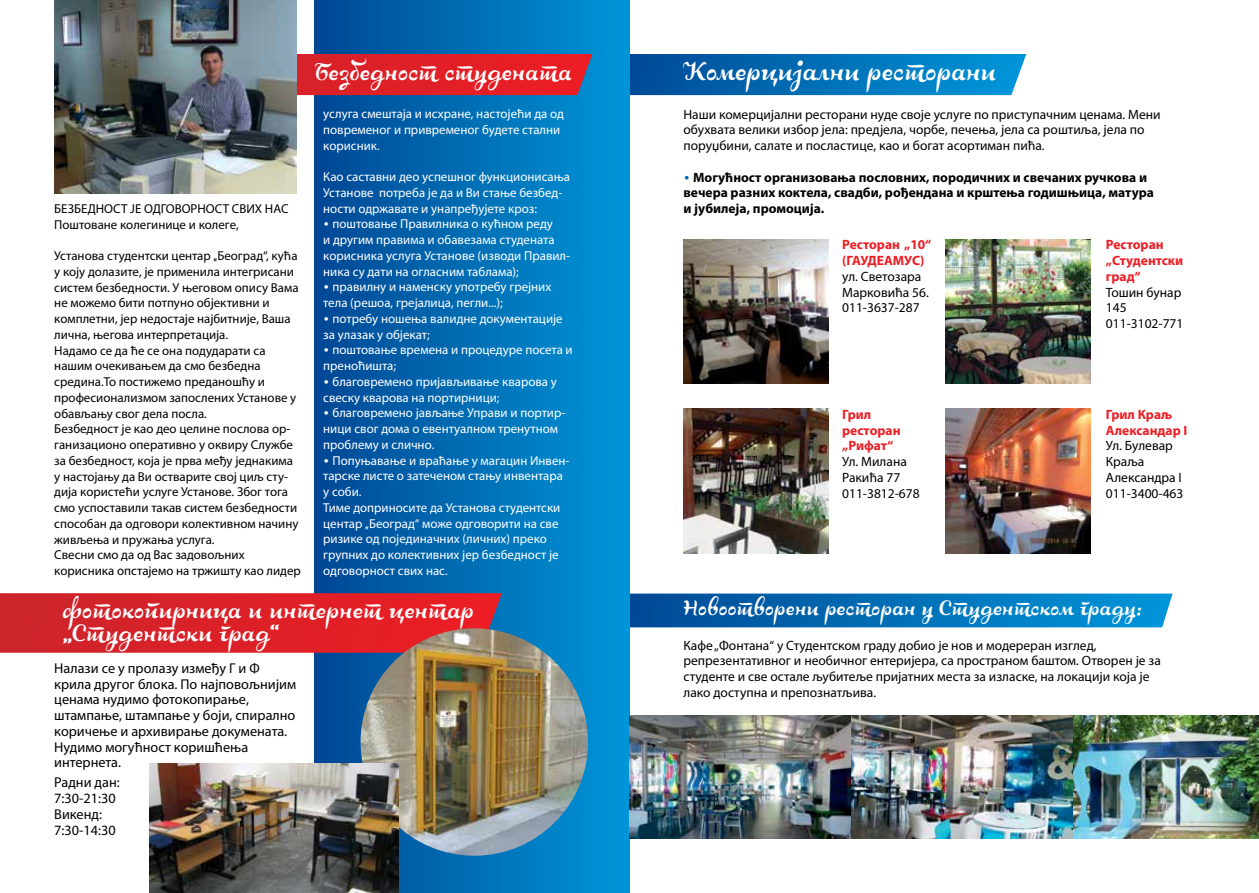
<style>
.page{position:relative;width:1259px;height:893px;background:#fff}
.page>*{position:absolute;margin:0;border:0;box-sizing:border-box;transform-origin:0 0}
.t1{font:33px "Lovely Sofia BG";color:#fff}
.t2{font:30px/22.5px "Lovely Sofia BG";color:#fff}
.t3{font:26.4px "Lovely Sofia BG";color:#fff}
.t4{font:14.25px/15.8px "Myriad Pro";color:#000}
.t5{font:13.5px/15.8px "Myriad Pro";color:#000}
.t6{font:700 13.5px/15.8px "Myriad Pro";color:#000}
.t7{font:700 13.5px/15.8px "Myriad Pro";color:#ed1d24}
.t8{font:12.9px/15.8px "Myriad Pro";color:#fff}
.t9{font:12.9px/15.8px "Myriad Pro";color:#000}
.s1{font-family:"Mercury Text G2";font-style:italic}
.s2{font-family:"Heroic Condensed";font-weight:700}
.s3{font-family:"Mercury Text G2";font-weight:400;font-style:italic;color:#0066b3}
</style>
<div class="page">
<svg style="left:629px;top:54px;width:397px;height:41px;background:#0472b8"></svg>
<svg style="left:629px;top:594px;width:543px;height:33px;background:#0270b6"></svg>
<div style="left:315px;top:0;width:314px;height:893px;background:linear-gradient(to right,#004793,#0095d8)"></div>
<svg style="left:0;top:593px;width:502px;height:60px;background:#d9222a"></svg>
<img style="left:360px;top:628px;width:228px;height:228px;border-radius:114px">
<img style="left:150px;top:763px;width:249px;height:130px">
<svg style="left:296px;top:54px;width:296px;height:41px;background:#dc222b"></svg>
<img style="left:54px;top:0;width:242px;height:193px">
<img style="left:945px;top:239px;width:145px;height:145px">
<img style="left:683px;top:239px;width:145px;height:145px">
<img style="left:945px;top:409px;width:145px;height:144px">
<img style="left:683px;top:409px;width:145px;height:144px">
<img style="left:629px;top:715px;width:630px;height:124px">
<h2 class="t2" style="left:315px;top:58px;width:258px">Безбедност студената</h2>
<h1 class="t1" style="left:683px;top:49px;width:314px">Комерцијални ресторани</h1>
<p class="t8" style="left:323px;top:106px;width:242px">услуга смештаја и исхране, настојећи да од повременог и привременог будете стални корисник.</p>
<p class="t8" style="left:323px;top:169px;width:248px">Као саставни део успешног функционисања<br>Установе потреба је да и Ви стање безбед&shy;ности одржавате и унапређујете кроз:</p>
<p class="t8" style="left:323px;top:216px;width:248px"><span class="s1">•</span> поштовање Правилника о кућном реду<br>и другим правима и обавезама студената корисника услуга Установе (изводи Правил&shy;ника су дати на огласним таблама);</p>
<p class="t8" style="left:323px;top:279px;width:230px"><span class="s1">•</span> правилну и наменску употребу грејних тела (решоа, грејалица, пегли...);</p>
<p class="t8" style="left:323px;top:310px;width:241px"><span class="s1">•</span> потребу ношења валидне документације за улазак у објекат;</p>
<p class="t8" style="left:323px;top:342px;width:251px"><span class="s1">•</span> поштовање времена и процедуре посета и преноћишта;</p>
<p class="t8" style="left:323px;top:373px;width:235px"><span class="s1">•</span> благовремено пријављивање кварова у свеску кварова на портирници;</p>
<p class="t8" style="left:323px;top:405px;width:243px"><span class="s1">•</span> благовремено јављање Управи и портир&shy;ници свог дома о евентуалном тренутном проблему и слично.</p>
<p class="t8" style="left:323px;top:452px;width:248px"><span class="s1">•</span> Попуњавање и враћање у магацин Инвен&shy;тарске листе о затеченом стању инвентара у соби.<br>Тиме доприносите да Установа студентски центар <span class="s2">„</span>Београд“ може одговорити на све ризике од појединачних (личних) преко групних до колективних јер безбедност је одговорност свих нас.</p>
<p class="t5" style="left:683px;top:106px;width:479px">Наши комерцијални ресторани нуде своје услуге по приступачним ценама. Мени обухвата велики избор јела: предјела, чорбе, печења, јела са роштиља, јела по поруџбини, салате и посластице, као и богат асортиман пића.</p>
<p class="t6" style="left:683px;top:169px;width:472px"><span class="s3">•</span> Могућност организовања пословних, породичних и свечаних ручкова и вечера разних коктела, свадби, рођендана и крштења годишњица, матура</p>
<p class="t9" style="left:54px;top:200px;width:236px">БЕЗБЕДНОСТ ЈЕ ОДГОВОРНОСТ СВИХ НАС</p>
<p class="t6" style="left:683px;top:200px;width:142px">и јубилеја, промоција.</p>
<p class="t9" style="left:54px;top:216px;width:186px">Поштоване колегинице и колеге,</p>
<p class="t9" style="left:54px;top:248px;width:248px">Установа студентски центар <span class="s2">„</span>Београд“, кућа у коју долазите, је применила интегрисани систем безбедности. У његовом опису Вама не можемо бити потпуно објективни и комплетни, јер недостаје најбитније, Ваша лична, његова интерпретација.<br>Надамо се да ће се она подударати са нашим очекивањем да смо безбедна средина.То постижемо преданошћу и професионализмом запослених Установе у обављању свог дела посла.<br>Безбедност је као део целине послова ор&shy;ганизационо оперативно у оквиру Службе за безбедност, која је прва међу једнакима у настојању да Ви остварите свој циљ сту&shy;дија користећи услуге Установе. Због тога смо успоставили такав систем безбедности способан да одговори колективном начину живљења и пружања услуга.<br>Свесни смо да од Вас задовољних корисника опстајемо на тржишту као лидер</p>
<p class="t7" style="left:842px;top:236px;width:91px">Ресторан „10“ (ГАУДЕАМУС)</p>
<p class="t5" style="left:842px;top:268px;width:88px">ул. Светозара<br>Марковића 56.<br>011-3637-287</p>
<p class="t7" style="left:1106px;top:236px;width:79px">Ресторан „Студентски град“</p>
<p class="t5" style="left:1106px;top:284px;width:79px">Тошин бунар<br>145<br>011-3102-771</p>
<p class="t7" style="left:842px;top:406px;width:60px">Грил ресторан „Рифат“</p>
<p class="t5" style="left:842px;top:453px;width:79px">Ул. Милана<br>Ракића 77<br>011-3812-678</p>
<p class="t7" style="left:1106px;top:406px;width:83px">Грил Краљ<br>Александар I</p>
<p class="t5" style="left:1106px;top:438px;width:79px">Ул. Булевар<br>Краља<br>Александра I<br>011-3400-463</p>
<h2 class="t2" style="left:63px;top:597px;width:413px">фотокопирница и интернет центар „Студентски град“</h2>
<p class="t4" style="left:54px;top:660px;width:243px">Налази се у пролазу између Г и Ф крила другог блока. По најповољнијим ценама нудимо фотокопирање, штампање, штампање у боји, спирално коричење и архивирање докумената.<br>Нудимо могућност коришћења интернета.</p>
<p class="t4" style="left:54px;top:775px;width:67px">Радни дан:<br>7:30-21:30<br>Викенд:<br>7:30-14:30</p>
<h3 class="t3" style="left:683px;top:590px;width:460px">Новоотворени ресторан у Студентском граду:</h3>
<p class="t5" style="left:683px;top:637px;width:479px">Кафе „Фонтана“ у Студентском граду добио је нов и модереран изглед, репрезентативног и необичног ентеријера, са пространом баштом. Отворен је за студенте и све остале љубитеље пријатних места за изласке, на локацији која је лако доступна и препознатљива.</p>
</div>
